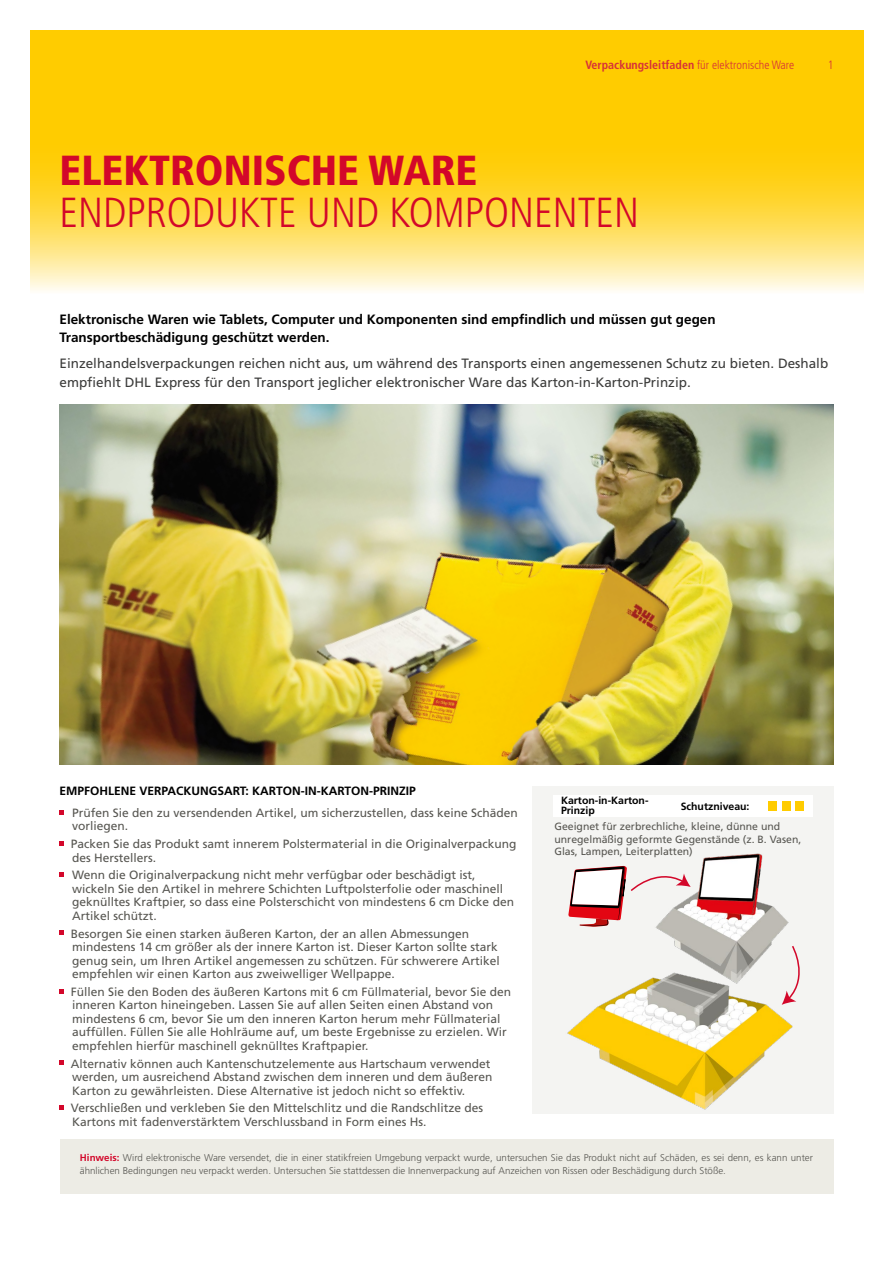
<style>
.page{position:relative;width:893px;height:1263px;background:#fff}
.page>*{position:absolute;margin:0;border:0;box-sizing:border-box;transform-origin:0 0}
.t1{font:300 condensed 42px "Frutiger LT Std";color:#d3072a}
.t2{font:900 condensed 42px "Frutiger LT Std";color:#d3072a}
.t3{font:13.5px/18.3px "Frutiger LT Std";color:#3c3c3b}
.t4{font:700 13.5px/18.3px "Frutiger LT Std";color:#000}
.t5{font:12px/13.5px "Frutiger LT Std";color:#575651}
.t6{font:700 12px "Frutiger LT Std";color:#000}
.t7{font:700 condensed 12px "Frutiger LT Std";color:#d73138}
.t8{font:300 condensed 12px "Frutiger LT Std";color:#d73138}
.t9{font:10.5px/12.6px "Frutiger LT Std";color:#575651}
.t10{font:700 10.5px/10.5px "Frutiger LT Std";color:#000}
.t11{font:300 9.75px/13.2px "Frutiger LT Std";color:#575651}
.s1{font-weight:300}
.s2{font-weight:700;color:#d3072a}
</style>
<div class="page">
<div style="left:531px;top:786px;width:302px;height:327px;background:#f4f4f2"></div>
<div style="left:553px;top:795px;width:259px;height:21px;background:#fff"></div>
<div style="left:782px;top:801px;width:8px;height:9px;background:#fc0"></div>
<div style="left:795px;top:801px;width:9px;height:9px;background:#fc0"></div>
<div style="left:768px;top:801px;width:9px;height:9px;background:#fc0"></div>
<img style="left:655px;top:853px;width:134px;height:119px">
<img style="left:567px;top:972px;width:226px;height:138px">
<svg style="left:782px;top:945px;width:18px;height:60px"></svg>
<svg style="left:568px;top:866px;width:123px;height:61px"></svg>
<svg style="left:60px;top:810px;width:4px;height:4px"></svg>
<svg style="left:60px;top:841px;width:4px;height:5px"></svg>
<svg style="left:60px;top:872px;width:4px;height:5px"></svg>
<svg style="left:60px;top:931px;width:4px;height:4px"></svg>
<svg style="left:60px;top:989px;width:4px;height:4px"></svg>
<svg style="left:60px;top:1061px;width:4px;height:4px"></svg>
<svg style="left:60px;top:1105px;width:4px;height:5px"></svg>
<div style="left:60px;top:1139px;width:773px;height:54px;background:#edece5"></div>
<div style="left:30px;top:30px;width:833px;height:85px;background:#fc0"></div>
<svg style="left:30px;top:115px;width:833px;height:176px;background:#ffda4a"></svg>
<img style="left:60px;top:405px;width:773px;height:359px">
<p class="t7" style="left:585px;top:57px;width:210px">Verpackungsleitfaden <span class="s1">für elektronische Ware</span></p>
<p class="t8" style="left:828px;top:58px;width:7px">1</p>
<h1 class="t2" style="left:60px;top:145px;width:419px">ELEKTRONISCHE WARE</h1>
<h1 class="t1" style="left:60px;top:188px;width:581px">ENDPRODUKTE UND KOMPONENTEN</h1>
<p class="t4" style="left:60px;top:310px;width:658px">Elektronische Waren wie Tablets, Computer und Komponenten sind empfindlich und müssen gut gegen<br>Transportbeschädigung geschützt werden.</p>
<p class="t3" style="left:60px;top:355px;width:770px">Einzelhandelsverpackungen reichen nicht aus, um während des Transports einen angemessenen Schutz zu bieten. Deshalb empfiehlt DHL Express für den Transport jeglicher elektronischer Ware das Karton-in-Karton-Prinzip.</p>
<p class="t6" style="left:60px;top:783px;width:358px">EMPFOHLENE VERPACKUNGSART: KARTON-IN-KARTON-PRINZIP</p>
<p class="t5" style="left:72px;top:806px;width:447px">Prüfen Sie den zu versendenden Artikel, um sicherzustellen, dass keine Schäden vorliegen.</p>
<p class="t5" style="left:71px;top:837px;width:447px">Packen Sie das Produkt samt innerem Polstermaterial in die Originalverpackung des Herstellers.</p>
<p class="t5" style="left:72px;top:868px;width:443px">Wenn die Originalverpackung nicht mehr verfügbar oder beschädigt ist, wickeln Sie den Artikel in mehrere Schichten Luftpolsterfolie oder maschinell geknülltes Kraftpier, so dass eine Polsterschicht von mindestens 6 cm Dicke den Artikel schützt.</p>
<p class="t5" style="left:71px;top:927px;width:430px">Besorgen Sie einen starken äußeren Karton, der an allen Abmessungen mindestens 14 cm größer als der innere Karton ist. Dieser Karton sollte stark genug sein, um Ihren Artikel angemessen zu schützen. Für schwerere Artikel empfehlen wir einen Karton aus zweiwelliger Wellpappe.</p>
<p class="t5" style="left:71px;top:985px;width:442px">Füllen Sie den Boden des äußeren Kartons mit 6 cm Füllmaterial, bevor Sie den inneren Karton hineingeben. Lassen Sie auf allen Seiten einen Abstand von mindestens 6 cm, bevor Sie um den inneren Karton herum mehr Füllmaterial auffüllen. Füllen Sie alle Hohlräume auf, um beste Ergebnisse zu erzielen. Wir empfehlen hierfür maschinell geknülltes Kraftpapier.</p>
<p class="t5" style="left:71px;top:1057px;width:423px">Alternativ können auch Kantenschutzelemente aus Hartschaum verwendet werden, um ausreichend Abstand zwischen dem inneren und dem äußeren<br>Karton zu gewährleisten. Diese Alternative ist jedoch nicht so effektiv.</p>
<p class="t5" style="left:71px;top:1101px;width:414px">Verschließen und verkleben Sie den Mittelschlitz und die Randschlitze des<br>Kartons mit fadenverstärktem Verschlussband in Form eines Hs.</p>
<p class="t11" style="left:80px;top:1151px;width:735px"><span class="s2">Hinweis:</span> Wird elektronische Ware versendet, die in einer statikfreien Umgebung verpackt wurde, untersuchen Sie das Produkt nicht auf Schäden, es sei denn, es kann unter ähnlichen Bedingungen neu verpackt werden. Untersuchen Sie stattdessen die Innenverpackung auf Anzeichen von Rissen oder Beschädigung durch Stöße.</p>
<p class="t10" style="left:561px;top:795px;width:89px">Karton-in-Karton-<br>Prinzip</p>
<p class="t9" style="left:554px;top:820px;width:248px">Geeignet für zerbrechliche, kleine, dünne und unregelmäßig geformte Gegenstände (z. B. Vasen,<br>Glas, Lampen, Leiterplatten)</p>
<p class="t10" style="left:681px;top:801px;width:70px">Schutzniveau:</p>
</div>
